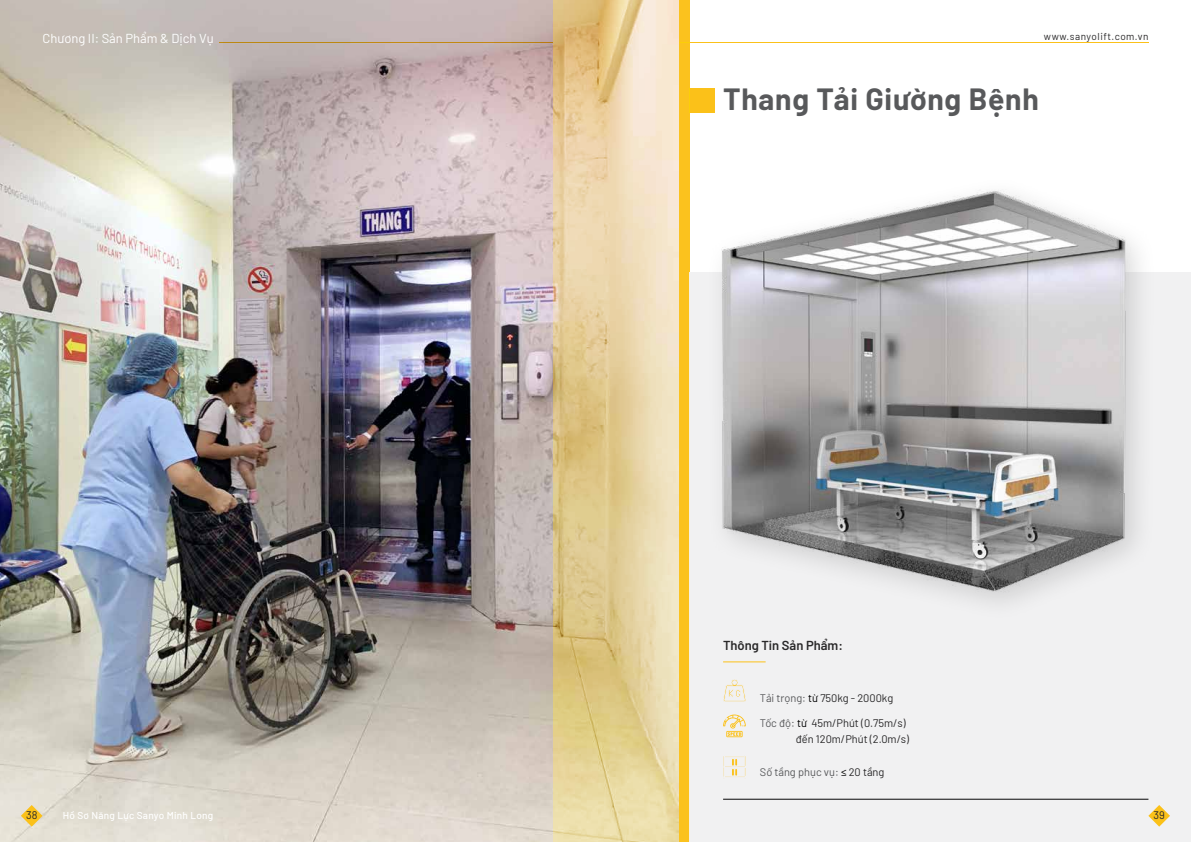
<style>
.page{position:relative;width:1191px;height:842px;background:#fff}
.page>*{position:absolute;margin:0;border:0;box-sizing:border-box;transform-origin:0 0}
.t1{font:700 30px "Barlow";letter-spacing:.025em;color:#58595b}
.t2{font:13px "Barlow";color:#fff}
.t3{font:600 13px "Barlow";color:#292829}
.t4{font:11px/15.8px "Barlow";color:#292829}
.t5{font:11px "Barlow";color:#58595b}
.t6{font:500 10px "Barlow";letter-spacing:.025em;color:#fff}
.t7{font:10px "Barlow";letter-spacing:.05em;color:#292829}
.s1{color:#58595b}
.s2{color:#000}
.s3{color:#292829}
</style>
<div class="page">
<hr style="left:638px;top:42px;width:510px;height:1px;background:#fbc119">
<img style="left:0;top:0;width:553px;height:842px">
<div style="left:689px;top:88px;width:25px;height:24px;background:#fbc119"></div>
<div style="left:689px;top:272px;width:502px;height:570px;background:#f1f1f2"></div>
<hr style="left:723px;top:799px;width:425px;height:1px;background:#000">
<svg style="left:553px;top:0;width:136px;height:842px;background:#e8d29b"></svg>
<div style="left:704px;top:175px;width:453px;height:447px;background:#000;opacity:.15"></div>
<img style="left:705px;top:189px;width:452px;height:410px">
<svg style="left:21px;top:805px;width:22px;height:22px"></svg>
<svg style="left:1148px;top:805px;width:22px;height:22px"></svg>
<hr style="left:219px;top:42px;width:333px;height:1px;background:#fbc119">
<hr style="left:723px;top:661px;width:42px;height:1px;background:#fbc119">
<svg style="left:723px;top:714px;width:23px;height:23px"></svg>
<svg style="left:723px;top:679px;width:23px;height:23px"></svg>
<div style="left:724px;top:756px;width:21px;height:2px;background:#fbc119;border:1px solid #f1f1f2"></div>
<svg style="left:723px;top:756px;width:1px;height:21px"></svg>
<div style="left:744px;top:755px;width:2px;height:23px;background:#fbc119;border:1px solid #f1f1f2"></div>
<div style="left:724px;top:766px;width:21px;height:2px;background:#fbc119;border:1px solid #f1f1f2"></div>
<div style="left:724px;top:776px;width:21px;height:2px;background:#fbc119;border:1px solid #f1f1f2"></div>
<svg style="left:731px;top:758px;width:6px;height:18px"></svg>
<p class="t2" style="left:43px;top:28px;width:173px">Chương II: Sản Phẩm &amp; Dịch Vụ</p>
<p class="t7" style="left:1044px;top:29px;width:106px">www.sanyolift.com.vn</p>
<h1 class="t1" style="left:723px;top:77px;width:317px">Thang Tải Giường Bệnh</h1>
<p class="t3" style="left:723px;top:636px;width:121px">Thông Tin Sản Phẩm:</p>
<p class="t4" style="left:760px;top:689px;width:135px"><span class="s1">Tải trọng:</span> <span class="s2">từ</span> 750kg - 2000kg</p>
<p class="t4" style="left:796px;top:714px;width:115px;text-indent:-36px"><span class="s1">Tốc độ:</span> <span class="s2">từ</span> 45m/Phút (0.75m/s) đến 120m/Phút (2.0m/s)</p>
<p class="t5" style="left:760px;top:764px;width:126px">Số tầng phục vụ: <span class="s2">≤</span> <span class="s3">20 tầng</span></p>
<p class="t4" style="left:26px;top:806px;width:13px">38</p>
<p class="t6" style="left:63px;top:808px;width:152px">Hồ Sơ Năng Lực Sanyo Minh Long</p>
<p class="t4" style="left:1153px;top:806px;width:13px">39</p>
</div>
